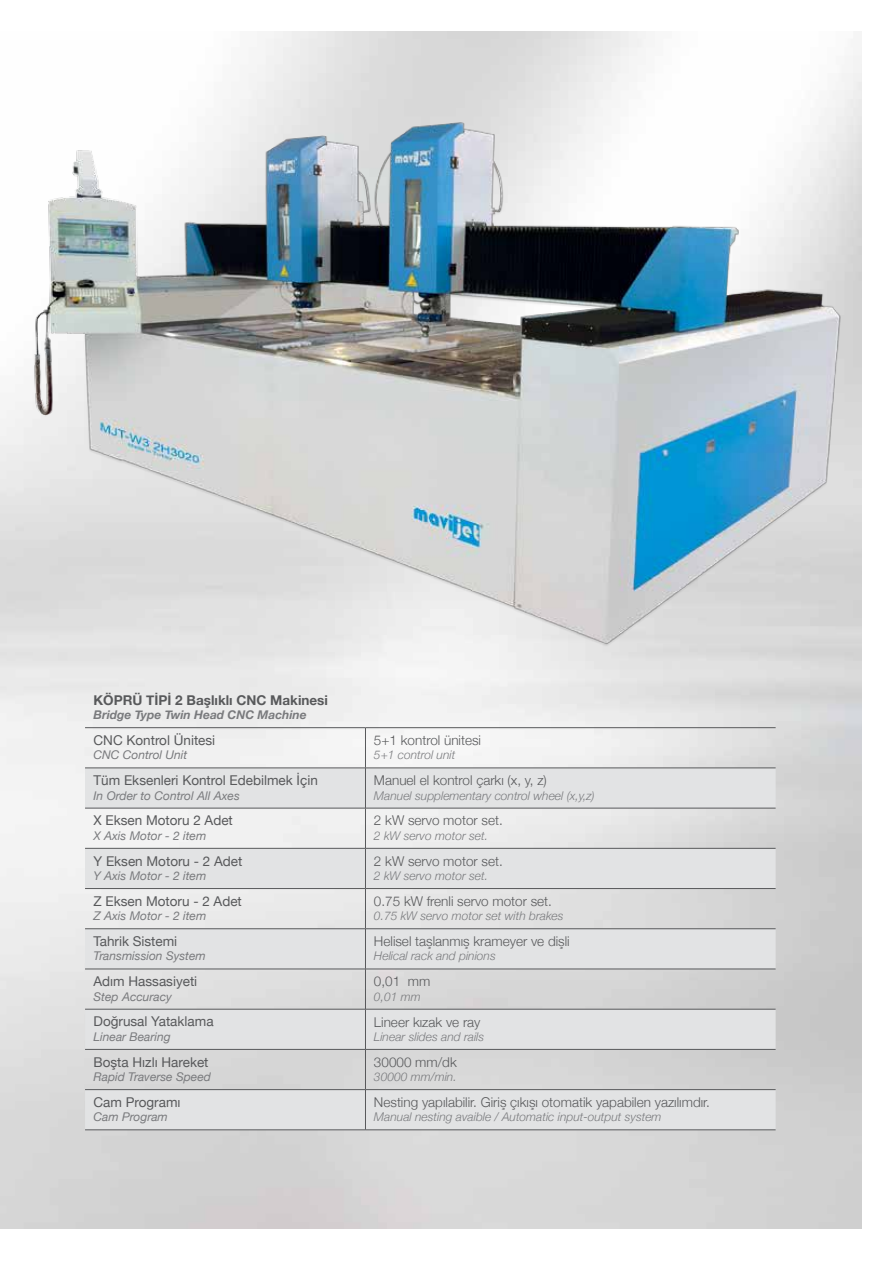
<style>
.page{position:relative;width:893px;height:1263px;background:#fff}
.page>*{position:absolute;margin:0;border:0;box-sizing:border-box;transform-origin:0 0}
.t1{font:300 13.5px "Helvetica Neue";color:#58595b}
.t2{font:13.5px "Helvetica Neue";color:#58595b}
.t3{font:700 13.5px "Helvetica Neue";color:#58595b}
.t4{font:italic 300 12px "Helvetica Neue";color:#797a7d}
.t5{font:italic 12px "Helvetica Neue";color:#797a7d}
.t6{font:italic 700 12px "Helvetica Neue";color:#797a7d}
</style>
<div class="page">
<svg style="left:85px;top:769px;width:691px;height:360px;background:#e0e0e1"></svg>
<hr style="left:85px;top:727px;width:280px;height:1px;background:#58595b">
<hr style="left:365px;top:728px;width:1px;height:40px;background:#58595b">
<hr style="left:365px;top:727px;width:411px;height:1px;background:#58595b">
<hr style="left:85px;top:768px;width:280px;height:1px;background:#58595b">
<hr style="left:365px;top:768px;width:1px;height:40px;background:#58595b">
<hr style="left:365px;top:768px;width:411px;height:1px;background:#58595b">
<hr style="left:85px;top:808px;width:280px;height:1px;background:#58595b">
<hr style="left:365px;top:808px;width:1px;height:40px;background:#58595b">
<hr style="left:365px;top:808px;width:411px;height:1px;background:#58595b">
<hr style="left:85px;top:848px;width:280px;height:1px;background:#58595b">
<hr style="left:365px;top:848px;width:1px;height:40px;background:#58595b">
<hr style="left:365px;top:848px;width:411px;height:1px;background:#58595b">
<hr style="left:85px;top:888px;width:280px;height:1px;background:#58595b">
<hr style="left:365px;top:889px;width:1px;height:39px;background:#58595b">
<hr style="left:365px;top:888px;width:411px;height:1px;background:#58595b">
<hr style="left:85px;top:928px;width:280px;height:1px;background:#58595b">
<hr style="left:365px;top:929px;width:1px;height:40px;background:#58595b">
<hr style="left:365px;top:928px;width:411px;height:1px;background:#58595b">
<hr style="left:85px;top:969px;width:280px;height:1px;background:#58595b">
<hr style="left:365px;top:969px;width:1px;height:40px;background:#58595b">
<hr style="left:365px;top:969px;width:411px;height:1px;background:#58595b">
<hr style="left:85px;top:1009px;width:280px;height:1px;background:#58595b">
<hr style="left:365px;top:1009px;width:1px;height:40px;background:#58595b">
<hr style="left:365px;top:1009px;width:411px;height:1px;background:#58595b">
<hr style="left:85px;top:1049px;width:280px;height:1px;background:#58595b">
<hr style="left:365px;top:1049px;width:1px;height:40px;background:#58595b">
<hr style="left:365px;top:1049px;width:411px;height:1px;background:#58595b">
<hr style="left:85px;top:1089px;width:280px;height:1px;background:#58595b">
<hr style="left:85px;top:1129px;width:280px;height:1px;background:#58595b">
<hr style="left:365px;top:1090px;width:1px;height:39px;background:#58595b">
<hr style="left:365px;top:1089px;width:411px;height:1px;background:#58595b">
<hr style="left:365px;top:1129px;width:411px;height:1px;background:#58595b">
<img style="left:14px;top:107px;width:833px;height:550px">
<p class="t3" style="left:94px;top:689px;width:236px">KÖPRÜ TİPİ 2 Başlıklı CNC Makinesi</p>
<p class="t6" style="left:94px;top:705px;width:215px">Bridge Type Twin Head CNC Machine</p>
<p class="t2" style="left:94px;top:730px;width:123px">CNC Kontrol Ünitesi</p>
<p class="t5" style="left:94px;top:746px;width:95px">CNC Control Unit</p>
<p class="t1" style="left:374px;top:729px;width:109px">5+1 kontrol ünitesi</p>
<p class="t4" style="left:374px;top:746px;width:83px">5+1 control unit</p>
<p class="t2" style="left:94px;top:770px;width:226px">Tüm Eksenleri Kontrol Edebilmek İçin</p>
<p class="t5" style="left:94px;top:786px;width:148px">In Order to Control All Axes</p>
<p class="t1" style="left:374px;top:769px;width:174px">Manuel el kontrol çarkı (x, y, z)</p>
<p class="t4" style="left:374px;top:786px;width:222px">Manuel supplementary control wheel (x,y,z)</p>
<p class="t2" style="left:94px;top:811px;width:141px">X Eksen Motoru 2 Adet</p>
<p class="t5" style="left:94px;top:827px;width:114px">X Axis Motor - 2 item</p>
<p class="t1" style="left:374px;top:810px;width:130px">2 kW servo motor set.</p>
<p class="t4" style="left:374px;top:826px;width:116px">2 kW servo motor set.</p>
<p class="t2" style="left:94px;top:851px;width:150px">Y Eksen Motoru - 2 Adet</p>
<p class="t5" style="left:94px;top:867px;width:114px">Y Axis Motor - 2 item</p>
<p class="t1" style="left:374px;top:850px;width:130px">2 kW servo motor set.</p>
<p class="t4" style="left:374px;top:866px;width:116px">2 kW servo motor set.</p>
<p class="t2" style="left:94px;top:891px;width:150px">Z Eksen Motoru - 2 Adet</p>
<p class="t5" style="left:94px;top:907px;width:114px">Z Axis Motor - 2 item</p>
<p class="t1" style="left:374px;top:890px;width:180px">0.75 kW frenli servo motor set.</p>
<p class="t4" style="left:374px;top:906px;width:191px">0.75 kW servo motor set with brakes</p>
<p class="t2" style="left:94px;top:931px;width:85px">Tahrik Sistemi</p>
<p class="t5" style="left:94px;top:947px;width:114px">Transmission System</p>
<p class="t1" style="left:374px;top:930px;width:197px">Helisel taşlanmış krameyer ve dişli</p>
<p class="t4" style="left:374px;top:947px;width:123px">Helical rack and pinions</p>
<p class="t2" style="left:94px;top:972px;width:105px">Adım Hassasiyeti</p>
<p class="t5" style="left:94px;top:988px;width:80px">Step Accuracy</p>
<p class="t1" style="left:374px;top:970px;width:58px">0,01 mm</p>
<p class="t4" style="left:374px;top:987px;width:48px">0,01 mm</p>
<p class="t2" style="left:94px;top:1012px;width:122px">Doğrusal Yataklama</p>
<p class="t5" style="left:94px;top:1028px;width:79px">Linear Bearing</p>
<p class="t1" style="left:374px;top:1011px;width:108px">Lineer kızak ve ray</p>
<p class="t4" style="left:374px;top:1027px;width:112px">Linear slides and rails</p>
<p class="t2" style="left:94px;top:1052px;width:116px">Boşta Hızlı Hareket</p>
<p class="t5" style="left:94px;top:1068px;width:119px">Rapid Traverse Speed</p>
<p class="t1" style="left:374px;top:1051px;width:84px">30000 mm/dk</p>
<p class="t4" style="left:374px;top:1067px;width:84px">30000 mm/min.</p>
<p class="t2" style="left:94px;top:1092px;width:89px">Cam Programı</p>
<p class="t5" style="left:94px;top:1108px;width:76px">Cam Program</p>
<p class="t1" style="left:374px;top:1091px;width:338px">Nesting yapılabilir. Giriş çıkışı otomatik yapabilen yazılımdır.</p>
<p class="t4" style="left:374px;top:1107px;width:289px">Manual nesting avaible / Automatic input-output system</p>
</div>
